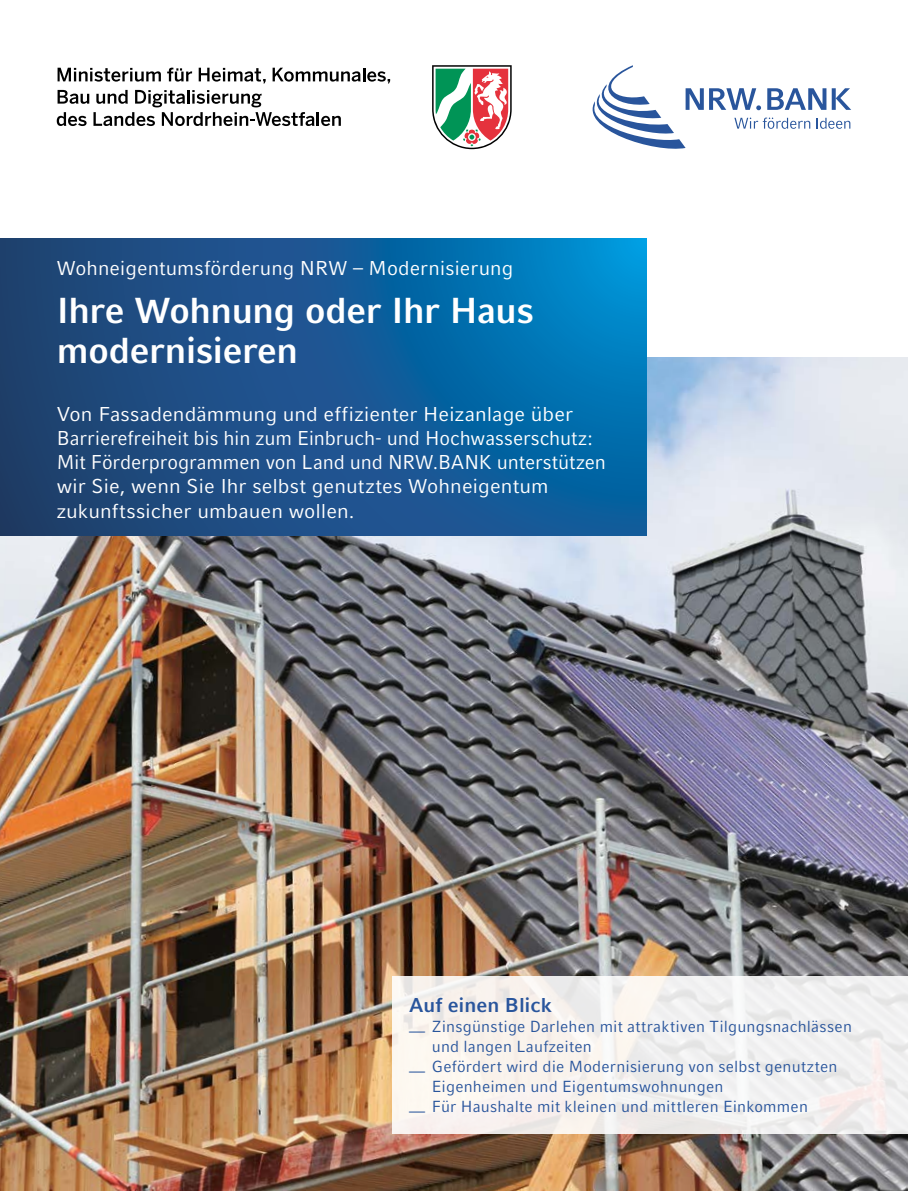
<style>
.page{position:relative;width:908px;height:1191px;background:#fff}
.page>*{position:absolute;margin:0;border:0;box-sizing:border-box;transform-origin:0 0}
.HL_T_HL{font:700 36px/40px "Compatil Fact LT Pro";letter-spacing:-.01em;color:#fff}
.HL_T_Vorspann{font:20px/24px "Compatil Fact LT Pro";color:#fff}
.HL_T_P_HL{font:20px "Compatil Fact LT Pro";letter-spacing:.005em;color:#fff}
.HL_HL_Infokasten{font:700 20px "Compatil Fact LT Pro";color:#29559c}
.t1{font:16px/20px "Compatil Fact LT Pro";letter-spacing:.015em;color:#29559c}
</style>
<div class="page">
<img style="left:0;top:357px;width:907px;height:834px">
<svg style="left:0;top:238px;width:646px;height:298px;background:#145993"></svg>
<div style="left:392px;top:976px;width:515px;height:158px;background:linear-gradient(to right,#f9f3ed,#eeeef0)"></div>
<svg style="left:592px;top:65px;width:258px;height:84px"></svg>
<svg style="left:432px;top:65px;width:79px;height:84px"></svg>
<svg style="left:58px;top:68px;width:103px;height:14px"></svg>
<svg style="left:167px;top:68px;width:25px;height:14px"></svg>
<svg style="left:198px;top:68px;width:67px;height:15px"></svg>
<svg style="left:272px;top:68px;width:118px;height:15px"></svg>
<svg style="left:57px;top:90px;width:257px;height:36px"></svg>
<hr style="left:316px;top:112px;width:3px;height:14px;background:#000">
<svg style="left:321px;top:116px;width:20px;height:10px"></svg>
<h1 class="HL_T_P_HL" style="left:57px;top:256px;width:457px">Wohneigentumsförderung NRW – Modernisierung</h1>
<h2 class="HL_T_HL" style="left:57px;top:291px;width:478px">Ihre Wohnung oder Ihr Haus modernisieren</h2>
<p class="HL_T_Vorspann" style="left:57px;top:402px;width:550px">Von Fassadendämmung und effizienter Heizanlage über Barrierefreiheit bis hin zum Einbruch- und Hochwasserschutz:<br>Mit Förderprogrammen von Land und NRW.BANK unterstützen wir Sie, wenn Sie Ihr selbst genutztes Wohneigentum zukunftssicher umbauen wollen.</p>
<h3 class="HL_HL_Infokasten" style="left:409px;top:993px;width:144px">Auf einen Blick</h3>
<p class="t1" style="left:431px;top:1016px;width:421px;text-indent:-23px">— Zinsgünstige Darlehen mit attraktiven Tilgungsnachlässen und langen Laufzeiten</p>
<p class="t1" style="left:431px;top:1056px;width:407px;text-indent:-23px">— Gefördert wird die Modernisierung von selbst genutzten<br>Eigenheimen und Eigentumswohnungen</p>
<p class="t1" style="left:409px;top:1096px;width:400px">— Für Haushalte mit kleinen und mittleren Einkommen</p>
</div>
